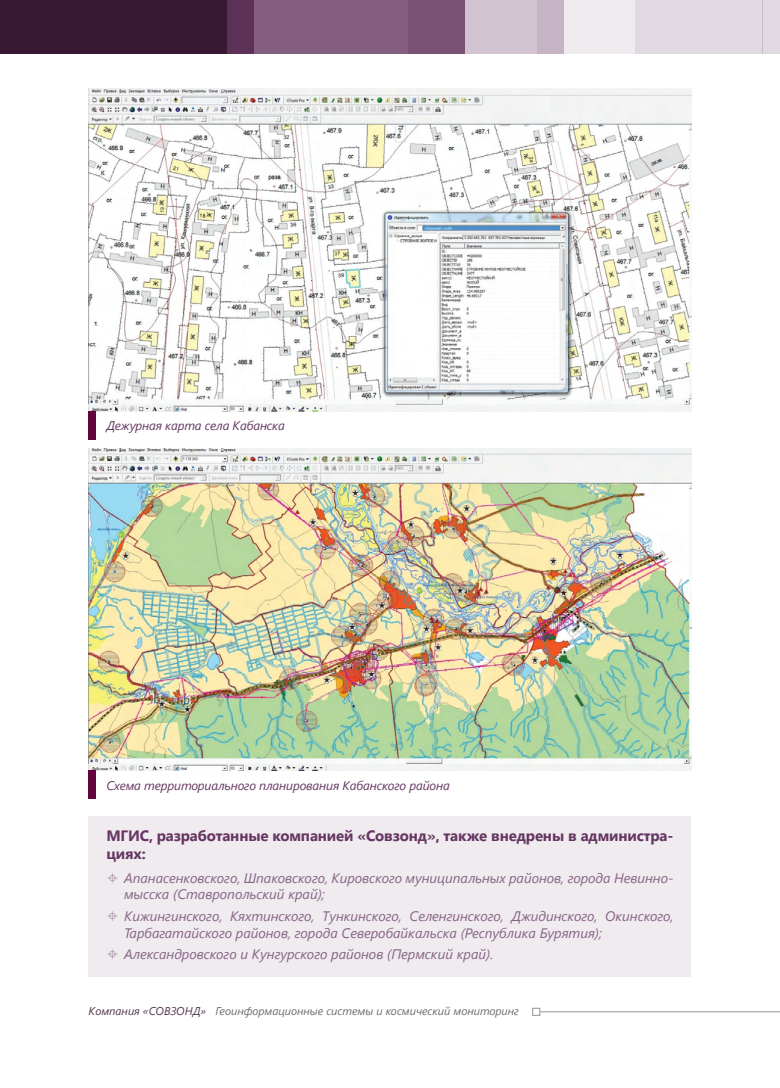
<style>
.page{position:relative;width:780px;height:1088px;background:#fff}
.page>*{position:absolute;margin:0;border:0;box-sizing:border-box;transform-origin:0 0}
.основной_текст{font:700 15px/18px "Segoe UI";letter-spacing:-.01em;color:#653661}
.t1{font:italic 13.75px/16.5px "Segoe UI";color:#876385}
.Подпись_к_рисункам{font:italic 12.5px "Segoe UI";letter-spacing:-.01em;color:#653661}
.t2{font:italic 11.25px "Segoe UI";color:#6c6d70}
.s1{color:#53394c}
</style>
<div class="page">
<div style="left:532px;top:1008px;width:8px;height:7px;border:1px solid #939598"></div>
<hr style="left:540px;top:1011px;width:240px;height:1px;background:#939598">
<div style="left:537px;top:0;width:225px;height:53px;background:#efebef"></div>
<div style="left:634px;top:0;width:128px;height:53px;background:#e1d9e1"></div>
<div style="left:762px;top:0;width:18px;height:53px;background:#e1d9e1"></div>
<div style="left:0;top:0;width:254px;height:53px;background:#391833"></div>
<svg style="left:227px;top:0;width:181px;height:53px;background:#7d5779"></svg>
<svg style="left:408px;top:0;width:156px;height:53px;background:#ae96ac"></svg>
<img style="left:89px;top:89px;width:602px;height:322px">
<div style="left:89px;top:817px;width:602px;height:160px;background:#efebef"></div>
<img style="left:89px;top:448px;width:602px;height:323px">
<div style="left:89px;top:411px;width:7px;height:28px;background:#62053f"></div>
<div style="left:89px;top:771px;width:7px;height:28px;background:#62053f"></div>
<p class="Подпись_к_рисункам" style="left:106px;top:417px;width:180px">Дежурная карта села Кабанска</p>
<p class="Подпись_к_рисункам" style="left:106px;top:776px;width:345px">Схема территориального планирования Кабанского района</p>
<p class="основной_текст" style="left:106px;top:826px;width:568px">МГИС, разработанные компанией «Совзонд», также внедрены в администра&shy;циях:</p>
<p class="t1" style="left:124px;top:869px;width:551px">Апанасенковского, Шпаковского, Кировского муниципальных районов, города Невинно&shy;мысска (Ставропольский край);</p>
<p class="t1" style="left:124px;top:907px;width:551px">Кижингинского, Кяхтинского, Тункинского, Селенгинского, Джидинского, Окинского,<br>Тарбагатайского районов, города Северобайкальска (Республика Бурятия);</p>
<p class="t1" style="left:124px;top:945px;width:371px">Александровского и Кунгурского районов (Пермский край).</p>
<p class="t2" style="left:89px;top:1003px;width:432px"><span class="s1">Компания «СОВЗОНД»</span> Геоинформационные сиcтемы и космический мониторинг</p>
</div>
